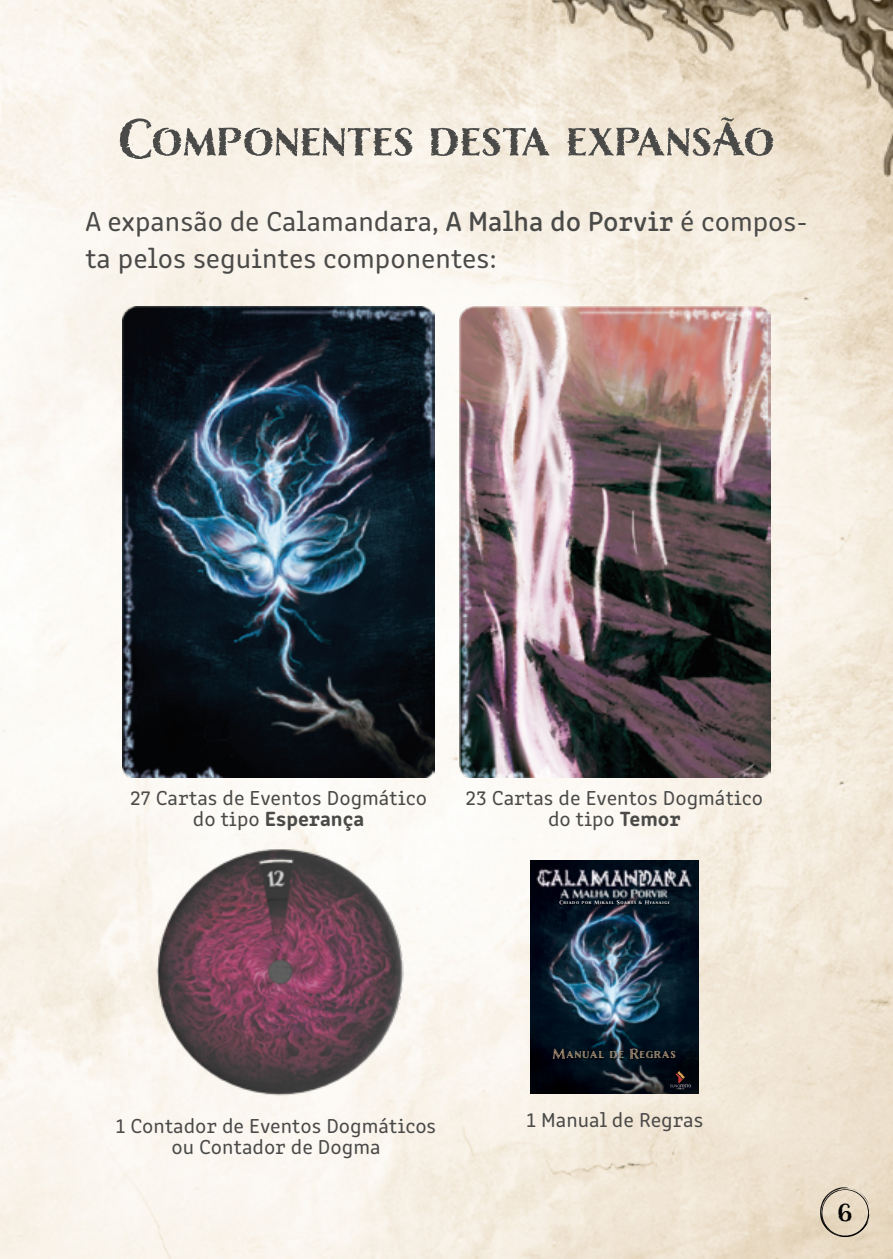
<style>
.page{position:relative;width:893px;height:1259px;background:#fff}
.page>*{position:absolute;margin:0;border:0;box-sizing:border-box;transform-origin:0 0}
.t1{font:700 51px "Nelson";color:#4a4a49}
.t2{font:28.5px/37.5px "Clone Rounded";color:#4a4a49}
.t3{font:700 27px "Nelson";color:#020203}
.t4{font:21px/21px "Clone Rounded";color:#4a4a49;text-align:center}
.t5{font:12.9px "Nelson Engraved";letter-spacing:.075em;color:#ccad8b}
.t6{font:700 5.1px "Nelson";letter-spacing:.125em;color:#fff}
.s1{font-family:"Clone Rounded Me"}
.s2{font-weight:700}
</style>
<div class="page">
<img style="left:0;top:0;width:476px;height:1259px">
<img style="left:476px;top:0;width:417px;height:1259px">
<svg style="left:820px;top:1187px;width:50px;height:50px;background:#d3c6b1"></svg>
<img style="left:123px;top:306px;width:311px;height:429px">
<img style="left:460px;top:306px;width:310px;height:471px">
<img style="left:658px;top:860px;width:40px;height:234px">
<svg style="left:658px;top:900px;width:12px;height:5px"></svg>
<div style="left:553px;top:1049px;width:123px;height:11px;background:#000;opacity:.85"></div>
<svg style="left:670px;top:1070px;width:21px;height:19px"></svg>
<img style="left:0;top:735px;width:658px;height:460px">
<h1 class="t1" style="left:118px;top:104px;width:658px">Componentes desta expansão</h1>
<h2 class="t2" style="left:85px;top:200px;width:724px">A expansão de Calamandara, <span class="s1">A Malha do Porvir</span> é compos&shy;ta pelos seguintes componentes:</h2>
<p class="t4" style="left:130px;top:786px;width:298px">27 Cartas de Eventos Dogmático do tipo <span class="s2">Esperança</span></p>
<p class="t4" style="left:465px;top:786px;width:299px">23 Cartas de Eventos Dogmático do tipo <span class="s2">Temor</span></p>
<p class="t6" style="left:559px;top:899px;width:111px">Criado por Mikael Soares &amp; Hyanaigi</p>
<p class="t5" style="left:553px;top:1045px;width:124px">Manual de Regras</p>
<p class="t4" style="left:116px;top:1113px;width:322px">1 Contador de Eventos Dogmáticos ou Contador de Dogma</p>
<p class="t4" style="left:527px;top:1107px;width:178px">1 Manual de Regras</p>
<p class="t3" style="left:838px;top:1193px;width:16px">6</p>
</div>
